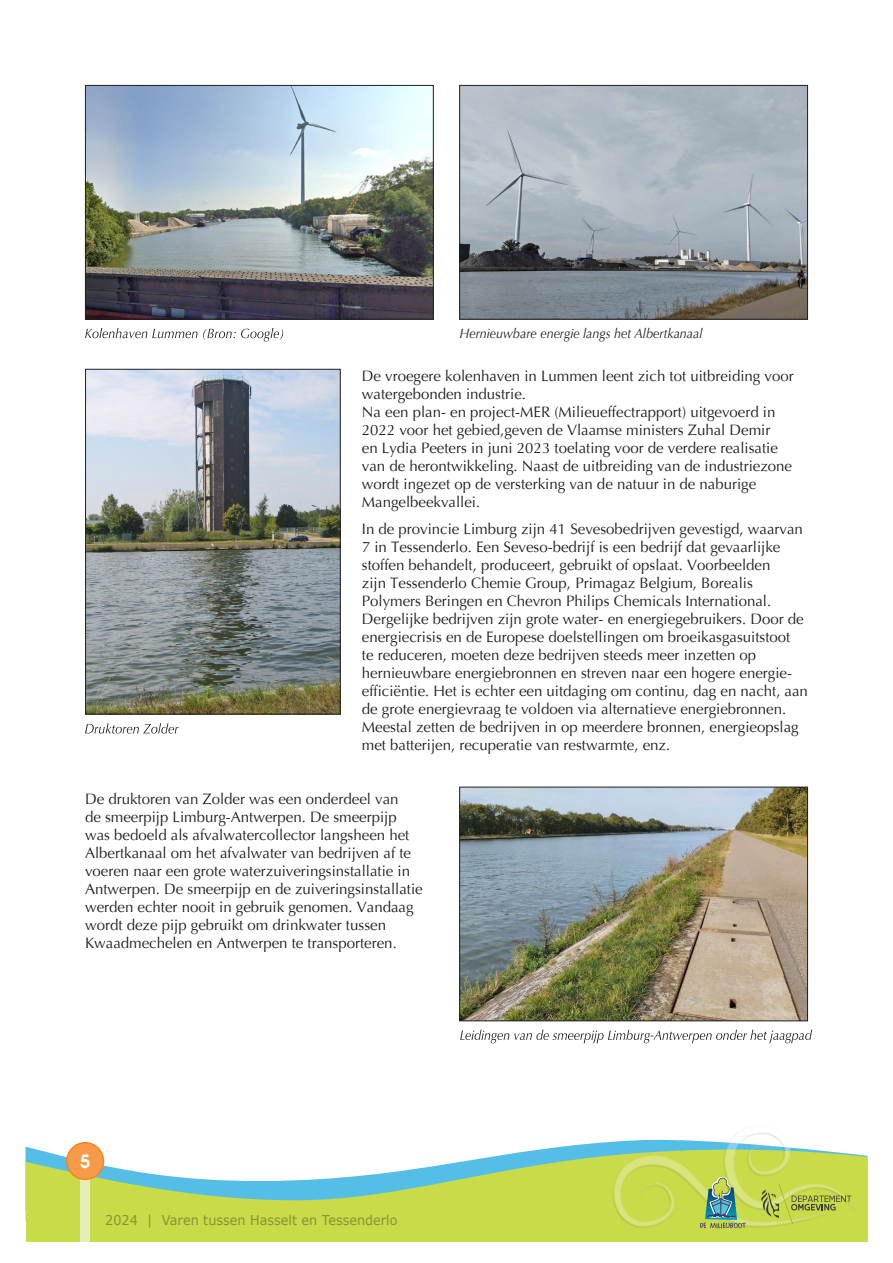
<style>
.page{position:relative;width:893px;height:1263px;background:#fff}
.page>*{position:absolute;margin:0;border:0;box-sizing:border-box;transform-origin:0 0}
.t1{font:600 18px "Trendex SSK";color:#fff}
.tekst{font:15px/18px "Optima";color:#231f20}
.tekst-2{font:italic 13.5px "Optima";color:#231f20;scale:.93 1}
.t2{font:13.5px "Verdana";color:#85942f;scale:.95 1}
</style>
<div class="page">
<svg style="left:26px;top:1143px;width:841px;height:74px"></svg>
<div style="left:26px;top:1217px;width:841px;height:25px;background:#c9db49"></div>
<img style="left:604px;top:1133px;width:257px;height:96px">
<div style="left:80px;top:1174px;width:10px;height:68px;background:#e6eeb7"></div>
<div style="left:67px;top:1143px;width:37px;height:36px;background:#f79b4a;border-radius:50%"></div>
<div style="left:66px;top:1142px;width:38px;height:38px;border:1px solid #f58522;border-radius:50%"></div>
<svg style="left:700px;top:1177px;width:46px;height:51px"></svg>
<svg style="left:761px;top:1184px;width:90px;height:40px"></svg>
<img style="left:461px;top:87px;width:345px;height:231px">
<div style="left:459px;top:85px;width:349px;height:235px;border:1px solid #231f20"></div>
<img style="left:461px;top:789px;width:345px;height:230px">
<div style="left:459px;top:787px;width:349px;height:234px;border:1px solid #231f20"></div>
<svg style="left:460px;top:1030px;width:352px;height:13px"></svg>
<img style="left:87px;top:371px;width:252px;height:341px">
<div style="left:85px;top:369px;width:256px;height:345px;border:1px solid #231f20"></div>
<svg style="left:85px;top:723px;width:94px;height:10px"></svg>
<img style="left:87px;top:87px;width:345px;height:230px">
<div style="left:85px;top:85px;width:349px;height:234px;border:1px solid #231f20"></div>
<svg style="left:85px;top:328px;width:198px;height:14px"></svg>
<p class="tekst-2" style="left:459px;top:326px;width:263px">Hernieuwbare energie langs het Albertkanaal</p>
<p class="tekst" style="left:362px;top:367px;width:433px">De vroegere kolenhaven in Lummen leent zich tot uitbreiding voor watergebonden industrie.</p>
<p class="tekst" style="left:362px;top:403px;width:432px">Na een plan- en project-MER (Milieueffectrapport) uitgevoerd in 2022 voor het gebied,geven de Vlaamse ministers Zuhal Demir<br>en Lydia Peeters in juni 2023 toelating voor de verdere realisatie van de herontwikkeling. Naast de uitbreiding van de industriezone wordt ingezet op de versterking van de natuur in de naburige Mangelbeekvallei.</p>
<p class="tekst" style="left:362px;top:520px;width:448px">In de provincie Limburg zijn 41 Sevesobedrijven gevestigd, waarvan 7 in Tessenderlo. Een Seveso-bedrijf is een bedrijf dat gevaarlijke stoffen behandelt, produceert, gebruikt of opslaat. Voorbeelden<br>zijn Tessenderlo Chemie Group, Primagaz Belgium, Borealis Polymers Beringen en Chevron Philips Chemicals International.<br>Dergelijke bedrijven zijn grote water- en energiegebruikers. Door de energiecrisis en de Europese doelstellingen om broeikasgasuitstoot<br>te reduceren, moeten deze bedrijven steeds meer inzetten op hernieuwbare energiebronnen en streven naar een hogere energie&shy;efficiëntie. Het is echter een uitdaging om continu, dag en nacht, aan de grote energievraag te voldoen via alternatieve energiebronnen.<br>Meestal zetten de bedrijven in op meerdere bronnen, energieopslag met batterijen, recuperatie van restwarmte, enz.</p>
<p class="tekst" style="left:85px;top:790px;width:339px">De druktoren van Zolder was een onderdeel van<br>de smeerpijp Limburg-Antwerpen. De smeerpijp was bedoeld als afvalwatercollector langsheen het Albertkanaal om het afvalwater van bedrijven af te voeren naar een grote waterzuiveringsinstallatie in Antwerpen. De smeerpijp en de zuiveringsinstallatie werden echter nooit in gebruik genomen. Vandaag wordt deze pijp gebruikt om drinkwater tussen Kwaadmechelen en Antwerpen te transporteren.</p>
<p class="t1" style="left:80px;top:1150px;width:12px">5</p>
<p class="t2" style="left:105px;top:1211px;width:309px">2024 | Varen tussen Hasselt en Tessenderlo</p>
</div>
